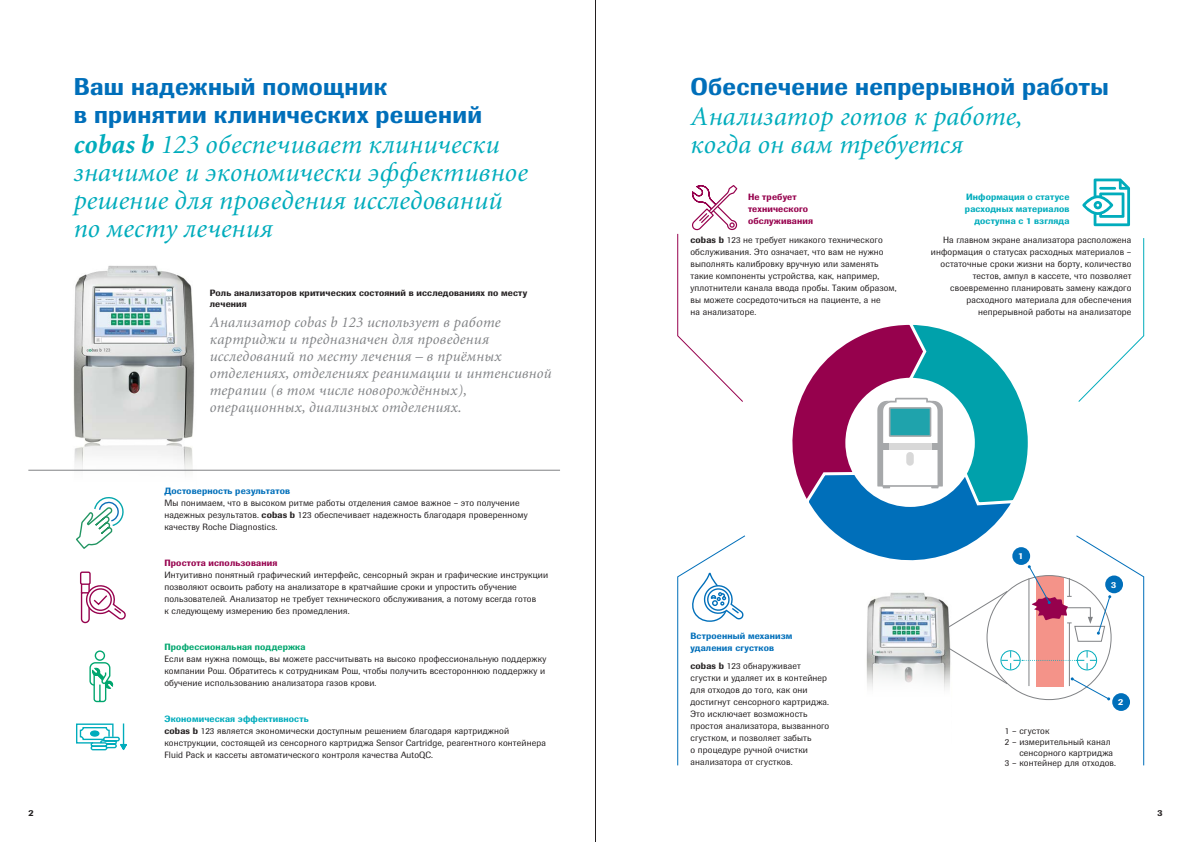
<style>
.page{position:relative;width:1191px;height:842px;background:#fff}
.page>*{position:absolute;margin:0;border:0;box-sizing:border-box;transform-origin:0 0}
.t1{font:italic 27px/28px "Minion Cyr";letter-spacing:.005em;color:#00acbc}
.t2{font:500 24px/28px "Imago Pro";letter-spacing:.01em;color:#006fba}
.t3{font:italic 15px/17px "Minion Cyr";letter-spacing:.015em;color:#808285}
.t4{font:9px/12px "Imago Pro";letter-spacing:.015em;color:#231f20}
.t5{font:500 9px/10.8px "Imago Pro";letter-spacing:.015em;color:#231f20}
.t6{font:500 9px/12px "Imago Pro";letter-spacing:.015em;color:#006fba}
.t7{font:500 9px/12px "Imago Pro";letter-spacing:.015em;color:#96014d}
.t8{font:500 9px/12px "Imago Pro";letter-spacing:.015em;color:#00acbc;text-align:right}
.t9{font:500 9px "Imago Pro";letter-spacing:.015em;color:#00a66e}
.t10{font:500 9px "Imago Pro";color:#fff}
.s1{font-weight:700}
.s2{font-weight:500}
.s3{font-weight:500;color:#00acbc}
</style>
<div class="page">
<img style="left:70px;top:265px;width:127px;height:205px">
<div style="left:71px;top:442px;width:124px;height:70px;background:#fff"></div>
<hr style="left:28px;top:470px;width:532px;height:1px;background:#808285">
<svg style="left:76px;top:497px;width:48px;height:52px"></svg>
<div style="left:80px;top:571px;width:11px;height:14px;border:1px solid #96014d;border-radius:2px"></div>
<svg style="left:80px;top:582px;width:46px;height:42px"></svg>
<svg style="left:89px;top:650px;width:25px;height:53px"></svg>
<svg style="left:76px;top:723px;width:51px;height:28px"></svg>
<svg style="left:1082px;top:179px;width:48px;height:47px"></svg>
<svg style="left:677px;top:185px;width:66px;height:217px"></svg>
<svg style="left:677px;top:535px;width:69px;height:231px"></svg>
<svg style="left:792px;top:238px;width:352px;height:528px"></svg>
<hr style="left:595px;top:0;width:1px;height:842px;background:#231f20">
<h2 class="t2" style="left:74px;top:72px;width:410px">Ваш надежный помощник<br>в принятии клинических решений</h2>
<h1 class="t1" style="left:74px;top:130px;width:455px"><span class="s1">cobas b</span> 123 обеспечивает клинически значимое и экономически эффективное решение для проведения исследований по месту лечения</h1>
<p class="t5" style="left:210px;top:287px;width:319px">Роль анализаторов критических состояний в исследованиях по месту лечения</p>
<p class="t3" style="left:210px;top:313px;width:343px">Анализатор cobas b 123 использует в работе картриджи и предназначен для проведения исследований по месту лечения – в приёмных отделениях, отделениях реанимации и интенсивной терапии (в том числе новорождённых), операционных, диализных отделениях.</p>
<p class="t6" style="left:164px;top:485px;width:127px">Достоверность результатов</p>
<p class="t4" style="left:164px;top:497px;width:365px">Мы понимаем, что в высоком ритме работы отделения самое важное – это получение надежных результатов. <span class="s2">cobas b</span> 123 обеспечивает надежность благодаря проверенному качеству Roche Diagnostics.</p>
<p class="t7" style="left:164px;top:557px;width:114px">Простота использования</p>
<p class="t4" style="left:164px;top:569px;width:385px">Интуитивно понятный графический интерфейс, сенсорный экран и графические инструкции позволяют освоить работу на анализаторе в кратчайшие сроки и упростить обучение пользователей. Анализатор не требует технического обслуживания, а потому всегда готов<br>к следующему измерению без промедления.</p>
<p class="t9" style="left:164px;top:641px;width:142px">Профессиональная поддержка</p>
<p class="t4" style="left:164px;top:653px;width:383px;text-align:justify">Если вам нужна помощь, вы можете рассчитывать на высоко профессиональную поддержку компании Рош. Обратитесь к сотрудникам Рош, чтобы получить всестороннюю поддержку и обучение использованию анализатора газов крови.</p>
<p class="t4" style="left:164px;top:713px;width:383px"><span class="s3">Экономическая эффективность<br></span><span class="s2">cobas b</span> 123 является экономически доступным решением благодаря картриджной конструкции, состоящей из сенсорного картриджа Sensor Cartridge, реагентного контейнера Fluid Pack и кассеты автоматического контроля качества AutoQC.</p>
<h2 class="t2" style="left:690px;top:72px;width:420px">Обеспечение непрерывной работы</h2>
<h1 class="t1" style="left:690px;top:102px;width:334px">Анализатор готов к работе, когда он вам требуется</h1>
<p class="t8" style="left:965px;top:191px;width:106px">Информация о статусе расходных материалов доступна с 1 взгляда</p>
<p class="t4" style="left:930px;top:234px;width:202px;text-align:right">На главном экране анализатора расположена информация о статусах расходных материалов – остаточные сроки жизни на борту, количество тестов, ампул в кассете, что позволяет своевременно планировать замену каждого расходного материала для обеспечения непрерывной работы на анализаторе</p>
<p class="t7" style="left:748px;top:191px;width:67px">Не требует технического обслуживания</p>
<p class="t4" style="left:690px;top:234px;width:208px"><span class="s2">cobas b</span> 123 не требует никакого технического обслуживания. Это означает, что вам не нужно выполнять калибровку вручную или заменять такие компоненты устройства, как, например, уплотнители канала ввода пробы. Таким образом, вы можете сосредоточиться на пациенте, а не<br>на анализаторе.</p>
<p class="t6" style="left:690px;top:630px;width:103px">Встроенный механизм удаления сгустков</p>
<p class="t4" style="left:690px;top:660px;width:140px"><span class="s2">cobas b</span> 123 обнаруживает сгустки и удаляет их в контейнер для отходов до того, как они достигнут сенсорного картриджа.<br>Это исключает возможность простоя анализатора, вызванного сгустком, и позволяет забыть<br>о процедуре ручной очистки анализатора от сгустков.</p>
<p class="t10" style="left:1018px;top:550px;width:7px">1</p>
<p class="t10" style="left:1111px;top:579px;width:7px">3</p>
<p class="t10" style="left:1118px;top:696px;width:7px">2</p>
<p class="t4" style="left:1005px;top:725px;width:46px">1 – сгусток</p>
<p class="t4" style="left:1005px;top:735px;width:107px">2 – измерительный канал</p>
<p class="t4" style="left:1019px;top:746px;width:95px">сенсорного картриджа</p>
<p class="t4" style="left:1005px;top:757px;width:113px">3 – контейнер для отходов.</p>
<p class="t5" style="left:28px;top:808px;width:7px">2</p>
<p class="t5" style="left:1157px;top:808px;width:7px">3</p>
</div>
